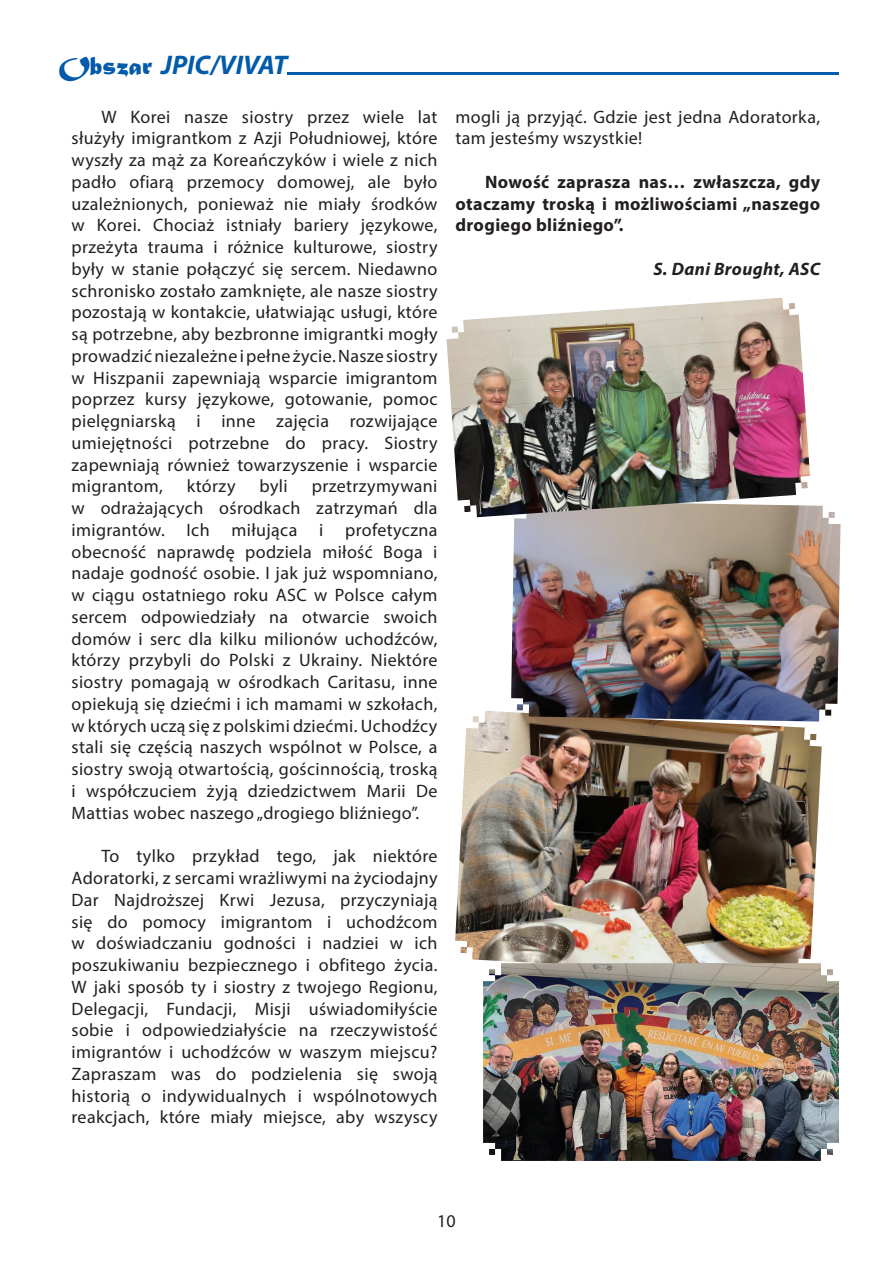
<style>
.page{position:relative;width:893px;height:1263px;background:#fff}
.page>*{position:absolute;margin:0;border:0;box-sizing:border-box;transform-origin:0 0}
.t1{font:italic 700 27px "Myriad Pro";color:#015aaa}
.t2{font:18px/21.8px "Myriad Pro";letter-spacing:.02em;color:#231f20;text-align:justify}
.t3{font:700 18px/21.8px "Myriad Pro";letter-spacing:.02em;color:#231f20;text-align:justify}
.t4{font:italic 700 18px "Myriad Pro";letter-spacing:.02em;color:#231f20}
.s1{font-family:"Matura MT Script Capitals";font-weight:400;font-style:normal}
</style>
<div class="page">
<img style="left:287px;top:72px;width:552px;height:1089px">
<h1 class="t1" style="left:59px;top:48px;width:230px"><span class="s1">Obszar</span> JPIC/VIVAT</h1>
<p class="t2" style="left:72px;top:105px;width:367px;text-indent:30px">W Korei nasze siostry przez wiele lat służyły imigrantkom z Azji Południowej, które wyszły za mąż za Koreańczyków i wiele z nich padło ofiarą przemocy domowej, ale było uzależnionych, ponieważ nie miały środków w Korei. Chociaż istniały bariery językowe, przeżyta trauma i różnice kulturowe, siostry były w stanie połączyć się sercem. Niedawno schronisko zostało zamknięte, ale nasze siostry pozostają w kontakcie, ułatwiając usługi, które są potrzebne, aby bezbronne imigrantki mogły prowadzić niezależne i pełne życie. Nasze siostry w Hiszpanii zapewniają wsparcie imigrantom poprzez kursy językowe, gotowanie, pomoc pielęgniarską i inne zajęcia rozwijające umiejętności potrzebne do pracy. Siostry zapewniają również towarzyszenie i wsparcie migrantom,</p>
<p class="t2" style="left:187px;top:475px;width:50px">którzy</p>
<p class="t2" style="left:260px;top:475px;width:30px">byli</p>
<p class="t2" style="left:72px;top:475px;width:367px;text-indent:240px">przetrzymywani w odrażających ośrodkach zatrzymań dla imigrantów. Ich miłująca i profetyczna obecność naprawdę podziela miłość Boga i nadaje godność osobie. I jak już wspomniano, w ciągu ostatniego roku ASC w Polsce całym sercem odpowiedziały na otwarcie swoich domów i serc dla kilku milionów uchodźców, którzy przybyli do Polski z Ukrainy. Niektóre siostry pomagają w ośrodkach Caritasu, inne opiekują się dziećmi i ich mamami w szkołach, w których uczą się z polskimi dziećmi. Uchodźcy stali się częścią naszych wspólnot w Polsce, a siostry swoją otwartością, gościnnością, troską i współczuciem żyją dziedzictwem Marii De Mattias wobec naszego „drogiego bliźniego”.</p>
<p class="t2" style="left:72px;top:845px;width:367px;text-indent:30px">To tylko przykład tego, jak niektóre Adoratorki, z sercami wrażliwymi na życiodajny Dar Najdroższej Krwi Jezusa, przyczyniają się do pomocy imigrantom i uchodźcom w doświadczaniu godności i nadziei w ich poszukiwaniu bezpiecznego i obfitego życia.<br>W jaki sposób ty i siostry z twojego Regionu, Delegacji, Fundacji, Misji uświadomiłyście sobie i odpowiedziałyście na rzeczywistość imigrantów i uchodźców w waszym miejscu?<br>Zapraszam was do podzielenia się swoją historią o indywidualnych i wspólnotowych reakcjach, które miały miejsce, aby wszyscy</p>
<p class="t2" style="left:455px;top:105px;width:366px">mogli ją przyjąć. Gdzie jest jedna Adoratorka, tam jesteśmy wszystkie!</p>
<p class="t3" style="left:455px;top:170px;width:366px;text-indent:30px">Nowość zaprasza nas… zwłaszcza, gdy otaczamy troską i możliwościami „naszego drogiego bliźniego”.</p>
<p class="t4" style="left:653px;top:257px;width:168px">S. Dani Brought, ASC</p>
<p class="t2" style="left:437px;top:1209px;width:20px">10</p>
</div>
